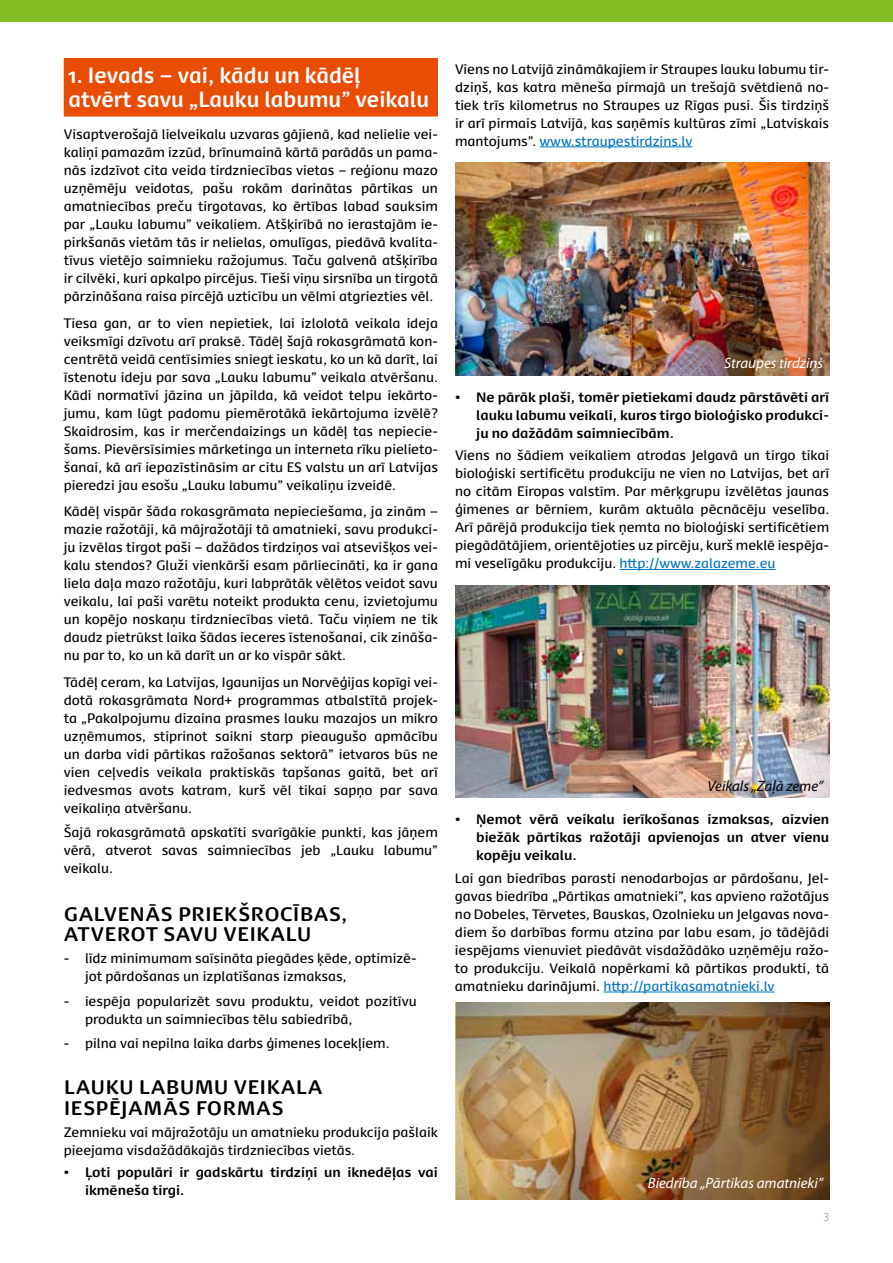
<style>
.page{position:relative;width:893px;height:1263px;background:#fff}
.page>*{position:absolute;margin:0;border:0;box-sizing:border-box;transform-origin:0 0}
.t1{font:700 21px/24px "Dancer Pro";color:#fff;scale:.95 1}
.t2{font:700 18.75px "Dancer Pro";letter-spacing:.04em;color:#000}
.t3{font:italic 15px "Myriad Pro";color:#fff}
.t4{font:italic 15px "Myriad Pro";color:#000}
.t5{font:13.05px/18px "Dancer Pro";color:#000;text-align:justify}
.t6{font:700 13.05px/18px "Dancer Pro";color:#000;text-align:justify}
.t7{font:300 12px "Myriad Pro";color:#868786}
.s1{color:#0074be}
</style>
<div class="page">
<div style="left:64px;top:58px;width:374px;height:59px;background:#e94c05"></div>
<hr style="left:540px;top:147px;width:152px;height:1px;background:#0074be">
<hr style="left:620px;top:569px;width:156px;height:1px;background:#0074be">
<hr style="left:603px;top:992px;width:171px;height:1px;background:#0074be">
<img style="left:455px;top:163px;width:374px;height:212px">
<img style="left:455px;top:585px;width:374px;height:213px">
<img style="left:455px;top:1002px;width:374px;height:197px">
<div style="left:0;top:0;width:893px;height:21px;background:#85bc21"></div>
<h1 class="t1" style="left:69px;top:62px;width:381px">1. Ievads – vai, kādu un kādēļ<br>atvērt savu „Lauku labumu” veikalu</h1>
<p class="t5" style="left:64px;top:125px;width:376px">Visaptverošajā lielveikalu uzvaras gājienā, kad nelielie vei&shy;kaliņi pamazām izzūd, brīnumainā kārtā parādās un pama&shy;nās izdzīvot cita veida tirdzniecības vietas – reģionu mazo uzņēmēju veidotas, pašu rokām darinātas pārtikas un amatniecības preču tirgotavas, ko ērtības labad sauksim par „Lauku labumu” veikaliem. Atšķirībā no ierastajām ie&shy;pirkšanās vietām tās ir nelielas, omulīgas, piedāvā kvalita&shy;tīvus vietējo saimnieku ražojumus. Taču galvenā atšķirība ir cilvēki, kuri apkalpo pircējus. Tieši viņu sirsnība un tirgotā pārzināšana raisa pircējā uzticību un vēlmi atgriezties vēl.</p>
<p class="t5" style="left:64px;top:313px;width:376px">Tiesa gan, ar to vien nepietiek, lai izlolotā veikala ideja veiksmīgi dzīvotu arī praksē. Tādēļ šajā rokasgrāmatā kon&shy;centrētā veidā centīsimies sniegt ieskatu, ko un kā darīt, lai īstenotu ideju par sava „Lauku labumu” veikala atvēršanu.<br>Kādi normatīvi jāzina un jāpilda, kā veidot telpu iekārto&shy;jumu, kam lūgt padomu piemērotākā iekārtojuma izvēlē?<br>Skaidrosim, kas ir merčendaizings un kādēļ tas nepiecie&shy;šams. Pievērsīsimies mārketinga un interneta rīku pielieto&shy;šanai, kā arī iepazīstināsim ar citu ES valstu un arī Latvijas pieredzi jau esošu „Lauku labumu” veikaliņu izveidē.</p>
<p class="t5" style="left:64px;top:502px;width:376px">Kādēļ vispār šāda rokasgrāmata nepieciešama, ja zinām – mazie ražotāji, kā mājražotāji tā amatnieki, savu produkci&shy;ju izvēlas tirgot paši – dažādos tirdziņos vai atsevišķos vei&shy;kalu stendos? Gluži vienkārši esam pārliecināti, ka ir gana liela daļa mazo ražotāju, kuri labprātāk vēlētos veidot savu veikalu, lai paši varētu noteikt produkta cenu, izvietojumu un kopējo noskaņu tirdzniecības vietā. Taču viņiem ne tik daudz pietrūkst laika šādas ieceres īstenošanai, cik zināša&shy;nu par to, ko un kā darīt un ar ko vispār sākt.</p>
<p class="t5" style="left:64px;top:672px;width:376px">Tādēļ ceram, ka Latvijas, Igaunijas un Norvēģijas kopīgi vei&shy;dotā rokasgrāmata Nord+ programmas atbalstītā projek&shy;ta „Pakalpojumu dizaina prasmes lauku mazajos un mikro uzņēmumos, stiprinot saikni starp pieaugušo apmācību un darba vidi pārtikas ražošanas sektorā” ietvaros būs ne vien ceļvedis veikala praktiskās tapšanas gaitā, bet arī iedvesmas avots katram, kurš vēl tikai sapņo par sava veikaliņa atvēršanu.</p>
<p class="t5" style="left:64px;top:823px;width:376px">Šajā rokasgrāmatā apskatīti svarīgākie punkti, kas jāņem vērā, atverot savas saimniecības jeb „Lauku labumu” veikalu.</p>
<h2 class="t2" style="left:64px;top:900px;width:20px">Galve</h2>
<h2 class="t2" style="left:130px;top:900px;width:61px">nās priek</h2>
<h2 class="t2" style="left:238px;top:900px;width:69px">šrocība</h2>
<h2 class="t2" style="left:329px;top:900px;width:20px">s,</h2>
<h2 class="t2" style="left:64px;top:921px;width:4px">atver</h2>
<h2 class="t2" style="left:131px;top:921px;width:51px">ot savu</h2>
<h2 class="t2" style="left:224px;top:921px;width:14px">veikalu</h2>
<p class="t5" style="left:85px;top:949px;width:333px;text-indent:-21px">- līdz minimumam saīsināta piegādes ķēde, optimizē&shy;jot pārdošanas un izplatīšanas izmaksas,</p>
<p class="t5" style="left:85px;top:991px;width:333px;text-indent:-21px">- iespēja popularizēt savu produktu, veidot pozitīvu produkta un saimniecības tēlu sabiedrībā,</p>
<p class="t5" style="left:64px;top:1034px;width:327px">- pilna vai nepilna laika darbs ģimenes locekļiem.</p>
<h2 class="t2" style="left:64px;top:1073px;width:17px">Lauku</h2>
<h2 class="t2" style="left:139px;top:1073px;width:16px">labumu</h2>
<h2 class="t2" style="left:234px;top:1073px;width:14px">veikala</h2>
<h2 class="t2" style="left:64px;top:1094px;width:70px">ie spē jamā</h2>
<h2 class="t2" style="left:179px;top:1094px;width:49px">s forma</h2>
<h2 class="t2" style="left:272px;top:1094px;width:13px">s</h2>
<p class="t5" style="left:64px;top:1122px;width:376px">Zemnieku vai mājražotāju un amatnieku produkcija pašlaik pieejama visdažādākajās tirdzniecības vietās.</p>
<p class="t6" style="left:85px;top:1162px;width:354px;text-indent:-21px">• Ļoti populāri ir gadskārtu tirdziņi un iknedēļas vai ikmēneša tirgi.</p>
<p class="t5" style="left:455px;top:59px;width:376px">Viens no Latvijā zināmākajiem ir Straupes lauku labumu tir&shy;dziņš, kas katra mēneša pirmajā un trešajā svētdienā no&shy;tiek trīs kilometrus no Straupes uz Rīgas pusi. Šis tirdziņš ir arī pirmais Latvijā, kas saņēmis kultūras zīmi „Latviskais mantojums”. <span class="s1">www.straupestirdzins.lv</span></p>
<p class="t3" style="left:724px;top:353px;width:100px">Straupes tirdziņš</p>
<p class="t6" style="left:476px;top:387px;width:355px;text-indent:-21px">• Ne pārāk plaši, tomēr pietiekami daudz pārstāvēti arī lauku labumu veikali, kuros tirgo bioloģisko produkci&shy;ju no dažādām saimniecībām.</p>
<p class="t5" style="left:455px;top:446px;width:376px">Viens no šādiem veikaliem atrodas Jelgavā un tirgo tikai bioloģiski sertificētu produkciju ne vien no Latvijas, bet arī no citām Eiropas valstīm. Par mērķgrupu izvēlētas jaunas ģimenes ar bērniem, kurām aktuāla pēcnācēju veselība.<br>Arī pārējā produkcija tiek ņemta no bioloģiski sertificētiem piegādātājiem, orientējoties uz pircēju, kurš meklē iespēja&shy;mi veselīgāku produkciju. <span class="s1">http://www.zalazeme.eu</span></p>
<p class="t4" style="left:708px;top:777px;width:117px">Veikals „Zaļā zeme”</p>
<p class="t6" style="left:476px;top:810px;width:354px;text-indent:-21px">• Ņemot vērā veikalu ierīkošanas izmaksas, aizvien biežāk pārtikas ražotāji apvienojas un atver vienu kopēju veikalu.</p>
<p class="t5" style="left:455px;top:868px;width:376px">Lai gan biedrības parasti nenodarbojas ar pārdošanu, Jel&shy;gavas biedrība „Pārtikas amatnieki”, kas apvieno ražotājus no Dobeles, Tērvetes, Bauskas, Ozolnieku un Jelgavas nova&shy;diem šo darbības formu atzina par labu esam, jo tādējādi iespējams vienuviet piedāvāt visdažādāko uzņēmēju ražo&shy;to produkciju. Veikalā nopērkami kā pārtikas produkti, tā amatnieku darinājumi. <span class="s1">http://partikasamatnieki.lv</span></p>
<p class="t3" style="left:648px;top:1173px;width:177px">Biedrība „Pārtikas amatnieki”</p>
<p class="t7" style="left:823px;top:1210px;width:7px">3</p>
</div>
